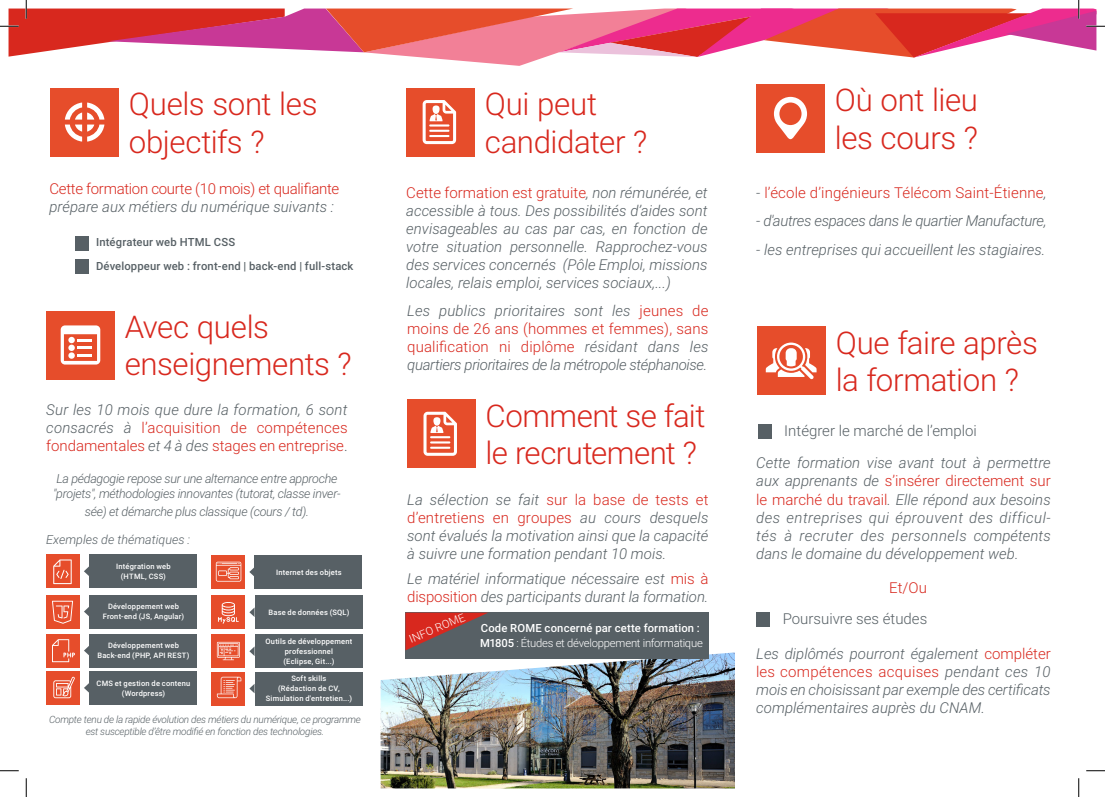
<style>
.page{position:relative;width:1105px;height:797px;background:#fff}
.page>*{position:absolute;margin:0;border:0;box-sizing:border-box;transform-origin:0 0}
.t1{font:300 31.25px/37.5px "Roboto";letter-spacing:-.015em;color:#d8281e}
.t2{font:italic 300 15px/18px "Roboto";color:#576065;text-align:justify}
.t3{font:300 15px/18px "Roboto";color:#d8281e;text-align:justify}
.t4{font:300 15px/18px "Roboto";letter-spacing:-.02em;color:#d8281e}
.t5{font:300 15px "Roboto";color:#576065}
.t6{font:italic 300 15px "Roboto";letter-spacing:-.025em;color:#576065}
.t7{font:italic 300 12.5px/15px "Roboto";letter-spacing:-.025em;color:#576065}
.t8{font:italic 300 12.5px "Roboto";color:#576065}
.t9{font:500 11.25px "Roboto";letter-spacing:.015em;color:#576065}
.t10{font:300 11.25px "Roboto";letter-spacing:-.02em;color:#fff}
.t11{font:500 11.25px "Roboto";letter-spacing:.015em;color:#fff}
.t12{font:italic 300 10px/12px "Roboto";letter-spacing:-.025em;color:#576065;text-align:center}
.t13{font:500 7.5px/10px "Roboto";letter-spacing:.025em;color:#fff;text-align:center}
.s1{font-style:italic;color:#576065}
.s2{color:#576065}
.s3{font-style:normal;color:#d8281e}
.s4{font-weight:500}
</style>
<div class="page">
<div style="left:75px;top:236px;width:14px;height:14px;background:#576065"></div>
<div style="left:46px;top:554px;width:33px;height:34px;background:#e64d2b"></div>
<div style="left:89px;top:554px;width:108px;height:34px;background:#576065"></div>
<svg style="left:84px;top:566px;width:5px;height:10px"></svg>
<div style="left:75px;top:259px;width:14px;height:14px;background:#576065"></div>
<div style="left:406px;top:88px;width:69px;height:68px;background:#e64d2b"></div>
<div style="left:46px;top:311px;width:69px;height:68px;background:#e64d2b"></div>
<div style="left:212px;top:555px;width:33px;height:33px;background:#e64d2b"></div>
<div style="left:254px;top:555px;width:108px;height:33px;background:#576065"></div>
<svg style="left:249px;top:567px;width:5px;height:9px"></svg>
<div style="left:46px;top:595px;width:33px;height:33px;background:#e64d2b"></div>
<div style="left:89px;top:595px;width:108px;height:33px;background:#576065"></div>
<svg style="left:84px;top:607px;width:5px;height:9px"></svg>
<div style="left:212px;top:595px;width:33px;height:33px;background:#e64d2b"></div>
<div style="left:254px;top:595px;width:108px;height:33px;background:#576065"></div>
<svg style="left:249px;top:607px;width:6px;height:10px"></svg>
<div style="left:46px;top:634px;width:33px;height:33px;background:#e64d2b"></div>
<div style="left:89px;top:634px;width:108px;height:33px;background:#576065"></div>
<svg style="left:84px;top:646px;width:5px;height:9px"></svg>
<div style="left:212px;top:634px;width:33px;height:33px;background:#e64d2b"></div>
<div style="left:254px;top:634px;width:108px;height:33px;background:#576065"></div>
<svg style="left:249px;top:646px;width:6px;height:10px"></svg>
<div style="left:46px;top:671px;width:33px;height:33px;background:#e64d2b"></div>
<div style="left:89px;top:671px;width:108px;height:33px;background:#576065"></div>
<svg style="left:84px;top:683px;width:5px;height:9px"></svg>
<div style="left:212px;top:672px;width:33px;height:33px;background:#e64d2b"></div>
<div style="left:254px;top:672px;width:108px;height:33px;background:#576065"></div>
<svg style="left:249px;top:683px;width:6px;height:10px"></svg>
<div style="left:758px;top:424px;width:13px;height:14px;background:#576065"></div>
<div style="left:756px;top:613px;width:13px;height:14px;background:#576065"></div>
<div style="left:756px;top:84px;width:69px;height:69px;background:#e64d2b"></div>
<svg style="left:423px;top:100px;width:33px;height:44px"></svg>
<div style="left:432px;top:105px;width:8px;height:9px;background:#fff;border-radius:3px"></div>
<svg style="left:774px;top:97px;width:33px;height:42px"></svg>
<img style="left:381px;top:652px;width:354px;height:136px">
<div style="left:407px;top:399px;width:69px;height:69px;background:#e64d2b"></div>
<svg style="left:423px;top:412px;width:34px;height:44px"></svg>
<div style="left:433px;top:417px;width:7px;height:8px;background:#fff;border-radius:3px"></div>
<svg style="left:53px;top:559px;width:19px;height:25px"></svg>
<svg style="left:52px;top:600px;width:21px;height:23px"></svg>
<svg style="left:52px;top:639px;width:23px;height:23px"></svg>
<svg style="left:53px;top:676px;width:22px;height:22px"></svg>
<svg style="left:217px;top:676px;width:24px;height:22px"></svg>
<svg style="left:216px;top:561px;width:25px;height:20px"></svg>
<svg style="left:218px;top:602px;width:21px;height:21px"></svg>
<svg style="left:217px;top:642px;width:23px;height:18px"></svg>
<div style="left:50px;top:88px;width:69px;height:68px;background:#e64d2b"></div>
<svg style="left:65px;top:102px;width:39px;height:40px"></svg>
<svg style="left:61px;top:325px;width:39px;height:39px"></svg>
<div style="left:68px;top:344px;width:7px;height:7px;background:#fff;border-radius:50%"></div>
<hr style="left:77px;top:346px;width:15px;height:3px;background:#fff">
<div style="left:68px;top:352px;width:7px;height:7px;background:#fff;border-radius:50%"></div>
<hr style="left:77px;top:354px;width:15px;height:3px;background:#fff">
<div style="left:757px;top:326px;width:69px;height:69px;background:#e64d2b"></div>
<svg style="left:766px;top:342px;width:50px;height:37px"></svg>
<div style="left:405px;top:612px;width:303px;height:47px;background:#576065"></div>
<svg style="left:405px;top:612px;width:83px;height:38px"></svg>
<svg style="left:0;top:770px;width:19px;height:1px"></svg>
<svg style="left:1086px;top:770px;width:19px;height:1px"></svg>
<svg style="left:25px;top:778px;width:2px;height:19px"></svg>
<svg style="left:0;top:0;width:1105px;height:66px"></svg>
<svg style="left:1078px;top:778px;width:1px;height:19px"></svg>
<p class="t1" style="left:129px;top:84px;width:190px">Quels sont les</p>
<p class="t1" style="left:129px;top:121px;width:137px">objectifs ?</p>
<p class="t4" style="left:49px;top:179px;width:291px">Cette formation courte (10 mois) et qualifiante <span class="s1">prépare aux métiers du numérique suivants :</span></p>
<p class="t9" style="left:96px;top:234px;width:141px">Intégrateur web HTML CSS</p>
<p class="t9" style="left:96px;top:258px;width:259px">Développeur web : front-end | back-end | full-stack</p>
<p class="t1" style="left:125px;top:307px;width:146px">Avec quels</p>
<p class="t1" style="left:125px;top:344px;width:228px">enseignements ?</p>
<p class="t3" style="left:46px;top:400px;width:303px"><span class="s1">Sur les 10 mois que dure la formation, 6 sont consacrés à</span> l’acquisition de compétences fondamentales <span class="s1">et 4 à des</span> stages en entreprise<span class="s2">.</span></p>
<p class="t7" style="left:53px;top:471px;width:289px">La pédagogie repose sur une alternance entre approche "projets", méthodologies innovantes (tutorat, classe inver-</p>
<p class="t7" style="left:85px;top:504px;width:226px">sée) et démarche plus classique (cours / td).</p>
<p class="t8" style="left:46px;top:530px;width:145px">Exemples de thématiques :</p>
<p class="t13" style="left:116px;top:561px;width:56px">Intégration web</p>
<p class="t13" style="left:121px;top:571px;width:47px">(HTML, CSS)</p>
<p class="t13" style="left:276px;top:567px;width:67px">Internet des objets</p>
<p class="t13" style="left:108px;top:601px;width:72px">Développement web</p>
<p class="t13" style="left:103px;top:611px;width:83px">Front-end (JS, Angular)</p>
<p class="t13" style="left:269px;top:607px;width:82px">Base de données (SQL)</p>
<p class="t13" style="left:108px;top:640px;width:72px">Développement web</p>
<p class="t13" style="left:98px;top:650px;width:93px">Back-end (PHP, API REST)</p>
<p class="t13" style="left:265px;top:636px;width:88px">Outils de développement professionnel</p>
<p class="t13" style="left:283px;top:656px;width:52px">(Eclipse, Git...)</p>
<p class="t13" style="left:97px;top:677px;width:95px">CMS et gestion de contenu (Wordpress)</p>
<p class="t13" style="left:291px;top:673px;width:36px">Soft skills</p>
<p class="t13" style="left:278px;top:683px;width:63px">(Rédaction de CV,</p>
<p class="t13" style="left:266px;top:693px;width:88px">Simulation d'entretien...)</p>
<p class="t12" style="left:49px;top:713px;width:313px">Compte tenu de la rapide évolution des métiers du numérique, ce programme est susceptible d’être modifié en fonction des technologies.</p>
<p class="t1" style="left:485px;top:84px;width:114px">Qui peut</p>
<p class="t1" style="left:485px;top:121px;width:164px">candidater ?</p>
<p class="t2" style="left:406px;top:183px;width:303px"><span class="s3">Cette formation est gratuite</span>, non rémunérée, et accessible à tous. Des possibilités d’aides sont envisageables au cas par cas, en fonction de votre situation personnelle. Rapprochez-vous des services concernés (Pôle Emploi, missions locales, relais emploi, services sociaux,...)</p>
<p class="t2" style="left:407px;top:301px;width:303px">Les publics prioritaires sont les <span class="s3">jeunes de moins de 26 ans (hommes et femmes), sans qualification ni diplôme</span> résidant dans les quartiers prioritaires de la métropole stéphanoise.</p>
<p class="t1" style="left:486px;top:396px;width:221px">Comment se fait le recrutement ?</p>
<p class="t2" style="left:407px;top:489px;width:303px">La sélection se fait <span class="s3">sur la base de tests et d’entretiens en groupes</span> au cours desquels sont évalués la motivation ainsi que la capacité à suivre une formation pendant 10 mois.</p>
<p class="t2" style="left:407px;top:569px;width:303px">Le matériel informatique nécessaire est <span class="s3">mis à disposition</span> des participants durant la formation.</p>
<p class="t10" style="left:407px;top:631px;width:61px;rotate:-22deg">INFO ROME</p>
<p class="t11" style="left:481px;top:620px;width:221px">Code ROME concerné par cette formation :</p>
<p class="t10" style="left:480px;top:635px;width:224px"><span class="s4">M1805</span> : Études et développement informatique</p>
<p class="t1" style="left:835px;top:80px;width:145px">Où ont lieu</p>
<p class="t1" style="left:835px;top:118px;width:145px">les cours ?</p>
<p class="t3" style="left:756px;top:183px;width:292px"><span class="s1">-</span> l’école d’ingénieurs Télécom Saint-Étienne<span class="s1">,</span></p>
<p class="t6" style="left:756px;top:210px;width:292px">- d'autres espaces dans le quartier Manufacture,</p>
<p class="t2" style="left:756px;top:240px;width:291px">- les entreprises qui accueillent les stagiaires.</p>
<p class="t1" style="left:836px;top:323px;width:204px">Que faire après la formation ?</p>
<p class="t5" style="left:784px;top:420px;width:194px">Intégrer le marché de l’emploi</p>
<p class="t2" style="left:756px;top:453px;width:296px">Cette formation vise avant tout à permettre aux apprenants de <span class="s3">s’insérer directement sur le marché du travail</span>. Elle répond aux besoins des entreprises qui éprouvent des difficul&shy;tés à recruter des personnels compétents dans le domaine du développement web.</p>
<p class="t3" style="left:889px;top:577px;width:39px">Et/Ou</p>
<p class="t5" style="left:783px;top:608px;width:146px">Poursuivre ses études</p>
<p class="t2" style="left:756px;top:644px;width:296px">Les diplômés pourront également <span class="s3">compléter les compétences acquises</span> pendant ces 10 mois en choisissant par exemple des certificats complémentaires auprès du CNAM.</p>
</div>
